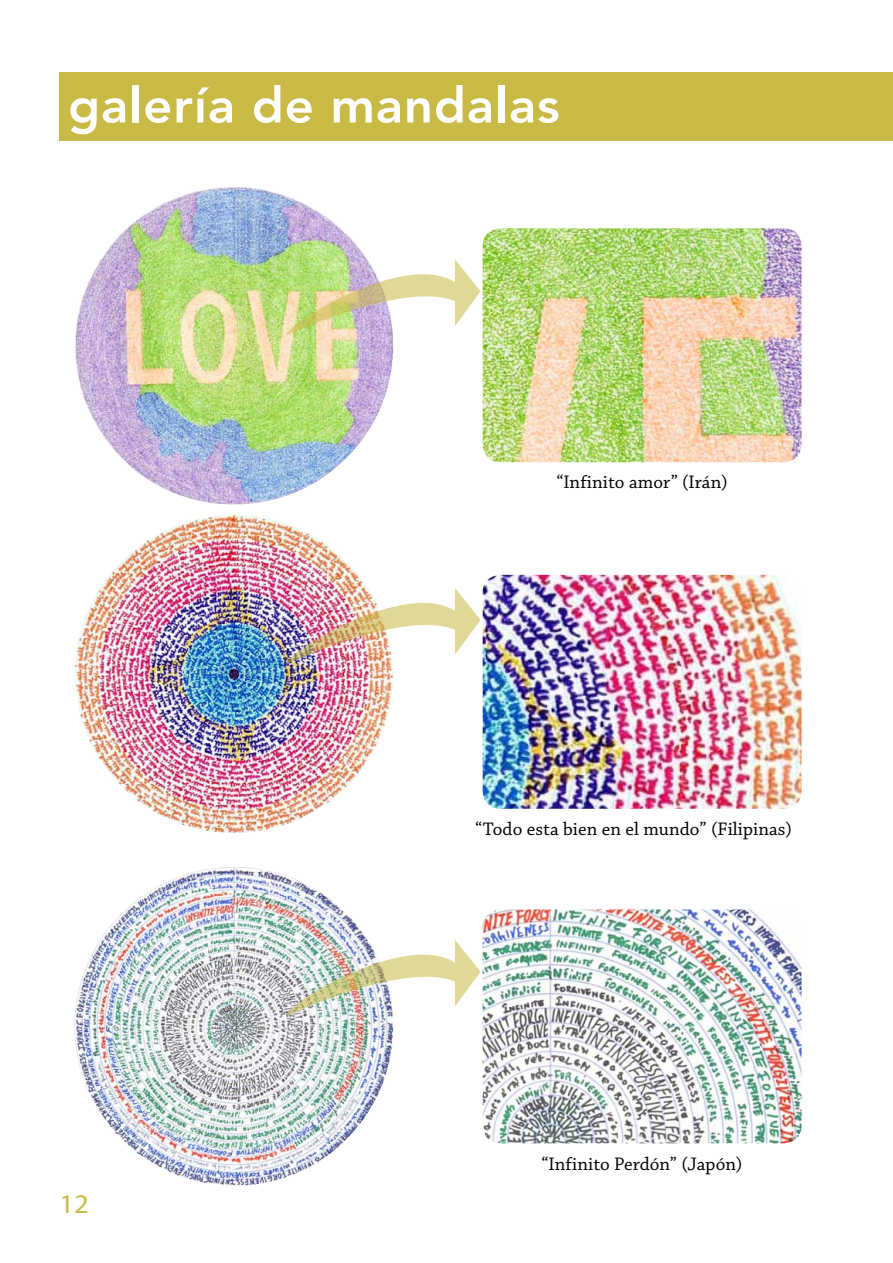
<style>
.page{position:relative;width:893px;height:1263px;background:#fff}
.page>*{position:absolute;margin:0;border:0;box-sizing:border-box;transform-origin:0 0}
.t1{font:800 49.5px "Avenir LT Std";letter-spacing:.015em;color:#fff}
.t2{font:27px "Myriad Pro";color:#c8ba45;scale:1.05 1}
.t3{font:19.2px "Chaparral Pro";letter-spacing:.005em;color:#000}
</style>
<div class="page">
<div style="left:60px;top:72px;width:833px;height:68px;background:#c8ba45"></div>
<img style="left:74px;top:867px;width:319px;height:319px;border-radius:159px">
<img style="left:74px;top:514px;width:319px;height:319px;border-radius:159px">
<img style="left:483px;top:909px;width:318px;height:234px">
<img style="left:483px;top:575px;width:318px;height:234px">
<img style="left:286px;top:938px;width:194px;height:78px">
<img style="left:286px;top:586px;width:194px;height:78px">
<img style="left:74px;top:186px;width:319px;height:319px;border-radius:159px">
<img style="left:483px;top:228px;width:318px;height:234px">
<img style="left:286px;top:258px;width:194px;height:77px">
<h1 class="t1" style="left:68px;top:76px;width:493px">galería de mandalas</h1>
<p class="t3" style="left:556px;top:472px;width:173px">“Infinito amor” (Irán)</p>
<p class="t3" style="left:475px;top:818px;width:318px">“Todo esta bien en el mundo” (Filipinas)</p>
<h2 class="t2" style="left:60px;top:1187px;width:29px">12</h2>
<p class="t3" style="left:542px;top:1153px;width:202px">“Infinito Perdón” (Japón)</p>
</div>
